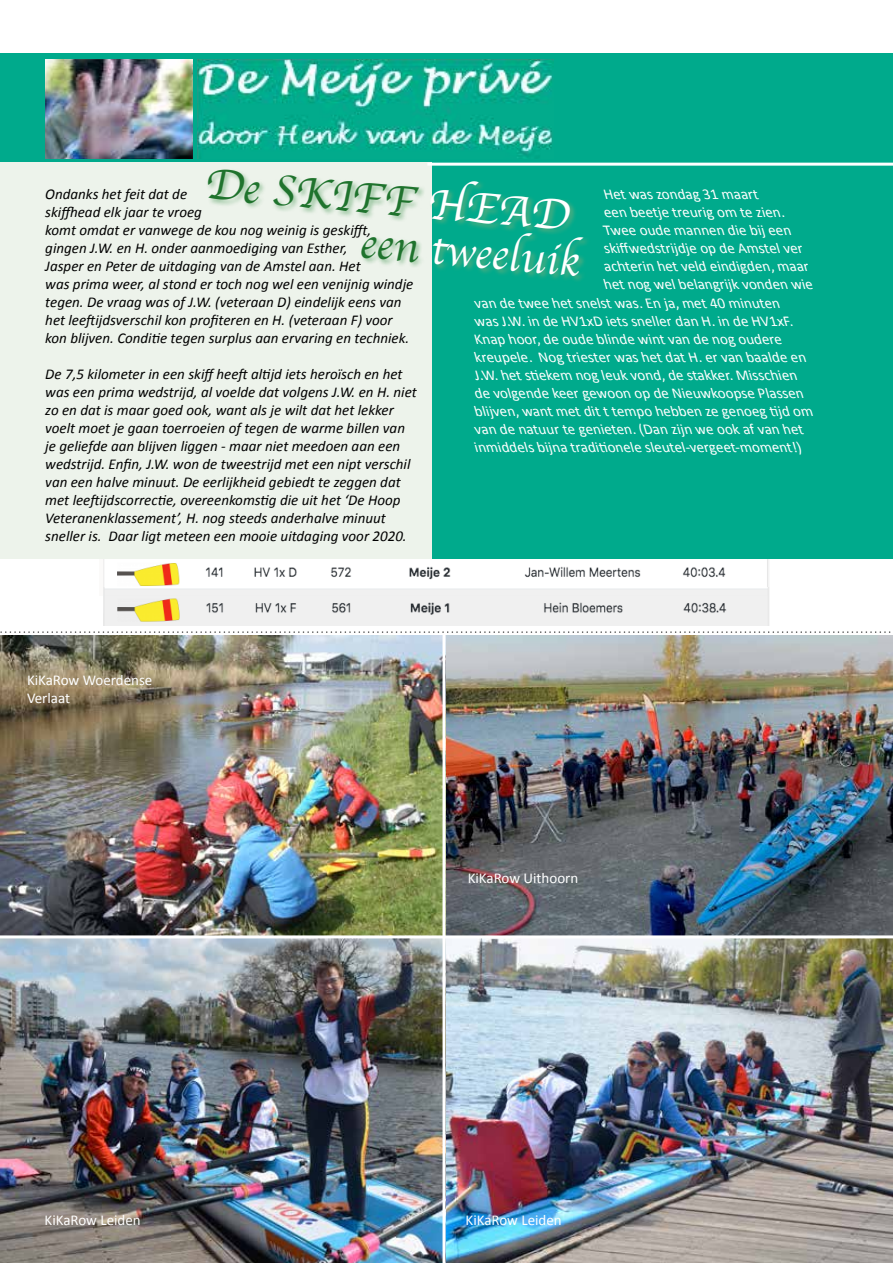
<style>
.page{position:relative;width:893px;height:1263px;background:#fff}
.page>*{position:absolute;margin:0;border:0;box-sizing:border-box;transform-origin:0 0}
.t1{font:45px/45px "Apple Chancery";color:#fff}
.t2{font:italic 15px/18px "Calibri";color:#000}
.t3{font:italic 15px/18px "Calibri";color:#fff}
.t4{font:15px/18px "Calibri";color:#fff}
.s1{color:#1f732d}
</style>
<div class="page">
<img style="left:99px;top:558px;width:671px;height:38px">
<div style="left:0;top:162px;width:432px;height:396px;background:#edf3eb"></div>
<div style="left:0;top:54px;width:893px;height:108px;background:#00aa8c"></div>
<img style="left:45px;top:59px;width:509px;height:99px">
<hr style="left:193px;top:59px;width:4px;height:99px;background:#00aa8c">
<div style="left:432px;top:162px;width:461px;height:396px;background:#00aa8c"></div>
<div style="left:206px;top:168px;width:385px;height:116px;background:#70ae7a;opacity:.75"></div>
<img style="left:104px;top:588px;width:666px;height:37px">
<hr style="left:427px;top:163px;width:466px;height:3px;background:#fff">
<svg style="left:0;top:631px;width:891px;height:2px"></svg>
<img style="left:446px;top:636px;width:447px;height:299px">
<img style="left:0;top:938px;width:893px;height:325px">
<img style="left:0;top:636px;width:446px;height:299px">
<hr style="left:442px;top:635px;width:3px;height:628px;background:#fff">
<h1 class="t1" style="left:366px;top:175px;width:222px;text-indent:-159px;rotate:5deg"><span class="s1">De SKIFF</span> HEAD <span class="s1">een</span> tweeluik</h1>
<p class="t3" style="left:476px;top:294px;width:345px">vandetweehetsnelstwas.Enja,met40minuten wasJ.W.indeHV1xD ietssnellerdanH.indeHV1xF.<br>Knaphoor,deoudeblindewintvandenogoudere kreupele. NogtriesterwashetdatH.ervanbaaldeen J.W.hetstiekem nogleukvond,destakker.Misschien devolgendekeergewoonopdeNieuwkoopsePlassen blijven,wantmetditttempohebbenzegenoegtijdom vandenatuurtegenieten.(Danzijnweookafvanhet inmiddelsbijnatraditionelesleutel-vergeet-moment!)</p>
<p class="t2" style="left:45px;top:185px;width:370px">Ondanks het feit dat de<br>skiffhead elk jaar te vroeg<br>komt omdat er vanwege de kou nog weinig is geskifft, gingen J.W. en H. onder aanmoediging van Esther,<br>Jasper en Peter de uitdaging van de Amstel aan. Het<br>was prima weer, al stond er toch nog wel een venijnig windje tegen. De vraag was of J.W. (veteraan D) eindelijk eens van het leeftijdsverschil kon profiteren en H. (veteraan F) voor kon blijven. Conditie tegen surplus aan ervaring en techniek.</p>
<p class="t2" style="left:45px;top:365px;width:373px">De 7,5 kilometer in een skiff heeft altijd iets heroïsch en het was een prima wedstrijd, al voelde dat volgens J.W. en H. niet zo en dat is maar goed ook, want als je wilt dat het lekker voelt moet je gaan toerroeien of tegen de warme billen van je geliefde aan blijven liggen - maar niet meedoen aan een wedstrijd. Enfin, J.W. won de tweestrijd met een nipt verschil van een halve minuut. De eerlijkheid gebiedt te zeggen dat met leeftijdscorrectie, overeenkomstig die uit het ‘De Hoop Veteranenklassement’, H. nog steeds anderhalve minuut sneller is. Daar ligt meteen een mooie uitdaging voor 2020.</p>
<p class="t3" style="left:605px;top:185px;width:215px">Hetwaszondag31maart eenbeetjetreurigom tezien.<br>Tweeoudemannendiebijeen skiffwedstrijdjeopdeAmstelver achterinhetveldeindigden,maar hetnogwelbelangrijkvondenwie</p>
<p class="t4" style="left:27px;top:671px;width:127px">KiKaRow Woerdense<br>Verlaat</p>
<p class="t4" style="left:468px;top:869px;width:112px">KiKaRow Uithoorn</p>
<p class="t4" style="left:45px;top:1211px;width:98px">KiKaRow Leiden</p>
<p class="t4" style="left:466px;top:1211px;width:98px">KiKaRow Leiden</p>
</div>
